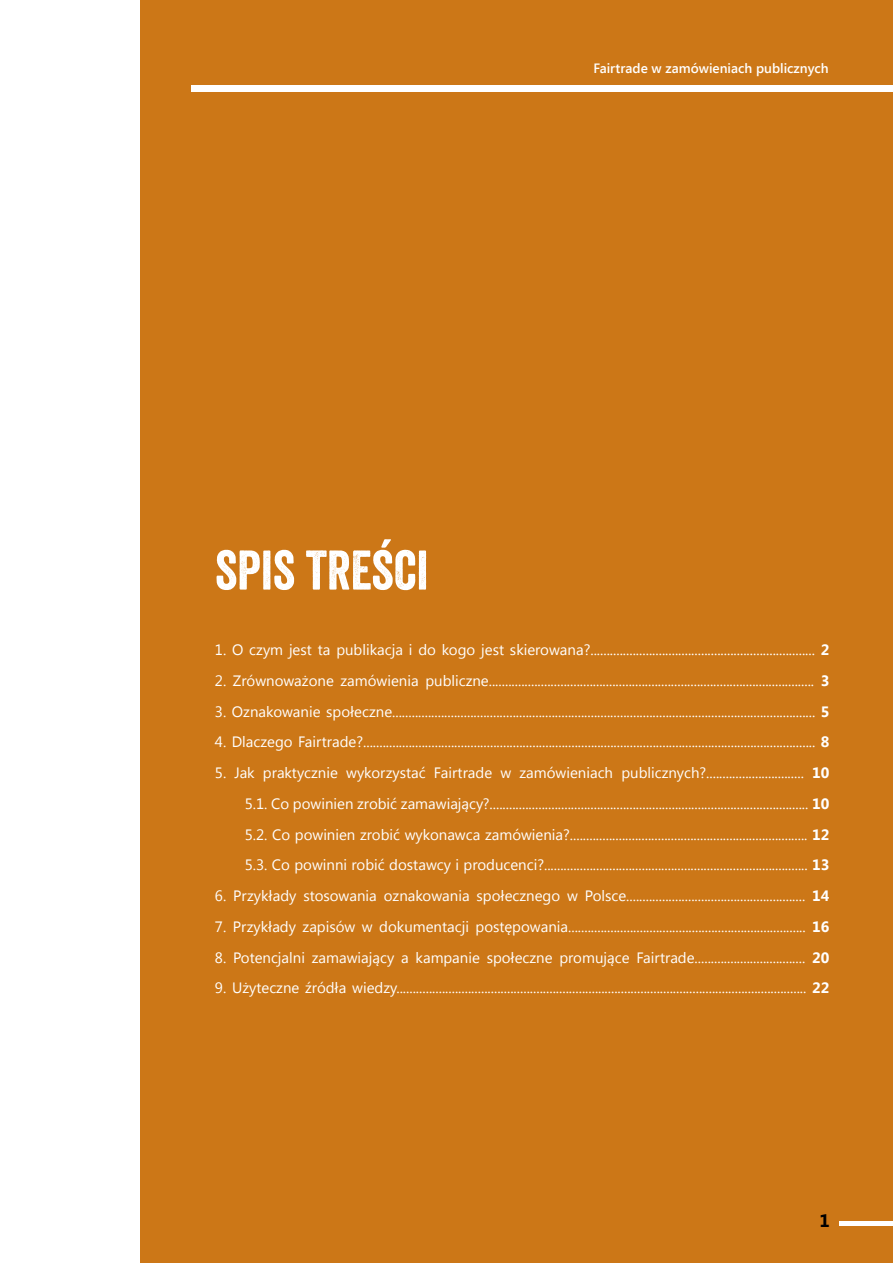
<style>
.page{position:relative;width:893px;height:1263px;background:#fff}
.page>*{position:absolute;margin:0;border:0;box-sizing:border-box;transform-origin:0 0}
.t1{font:54px "Veneer";color:#fff}
.t2{font:700 18px "Segoe UI";color:#000}
.t3{font:15px/30.8px "Segoe UI";color:#fff;text-align:justify}
.t4{font:600 13.5px "Segoe UI";color:#fff}
.s1{font-weight:700}
</style>
<div class="page">
<div style="left:140px;top:0;width:753px;height:1263px;background:#cc7717"></div>
<hr style="left:840px;top:1222px;width:53px;height:4px;background:#fff">
<div style="left:191px;top:85px;width:702px;height:6px;background:#fff"></div>
<p class="t4" style="left:593px;top:58px;width:237px">Fairtrade w zamówieniach publicznych</p>
<h1 class="t1" style="left:215px;top:537px;width:215px">SPIS TREŚCI</h1>
<p class="t3" style="left:215px;top:634px;width:616px">1. O czym jest ta publikacja i do kogo jest skierowana?..................................................................... <span class="s1">2</span></p>
<p class="t3" style="left:215px;top:664px;width:616px">2. Zrównoważone zamówienia publiczne.................................................................................................... <span class="s1">3</span></p>
<p class="t3" style="left:215px;top:695px;width:616px">3. Oznakowanie społeczne.................................................................................................................................. <span class="s1">5</span></p>
<p class="t3" style="left:215px;top:726px;width:616px">4. Dlaczego Fairtrade?........................................................................................................................................... <span class="s1">8</span></p>
<p class="t3" style="left:245px;top:757px;width:586px;text-indent:-30px">5. Jak praktycznie wykorzystać Fairtrade w zamówieniach publicznych?.............................. <span class="s1">10<br></span>5.1. Co powinien zrobić zamawiający?.................................................................................................. <span class="s1">10<br></span>5.2. Co powinien zrobić wykonawca zamówienia?......................................................................... <span class="s1">12<br></span>5.3. Co powinni robić dostawcy i producenci?................................................................................. <span class="s1">13</span></p>
<p class="t3" style="left:215px;top:880px;width:616px">6. Przykłady stosowania oznakowania społecznego w Polsce....................................................... <span class="s1">14</span></p>
<p class="t3" style="left:215px;top:910px;width:616px">7. Przykłady zapisów w dokumentacji postępowania......................................................................... <span class="s1">16</span></p>
<p class="t3" style="left:215px;top:941px;width:616px">8. Potencjalni zamawiający a kampanie społeczne promujące Fairtrade.................................. <span class="s1">20</span></p>
<p class="t3" style="left:215px;top:972px;width:616px">9. Użyteczne źródła wiedzy.............................................................................................................................. <span class="s1">22</span></p>
<p class="t2" style="left:820px;top:1208px;width:12px">1</p>
</div>
